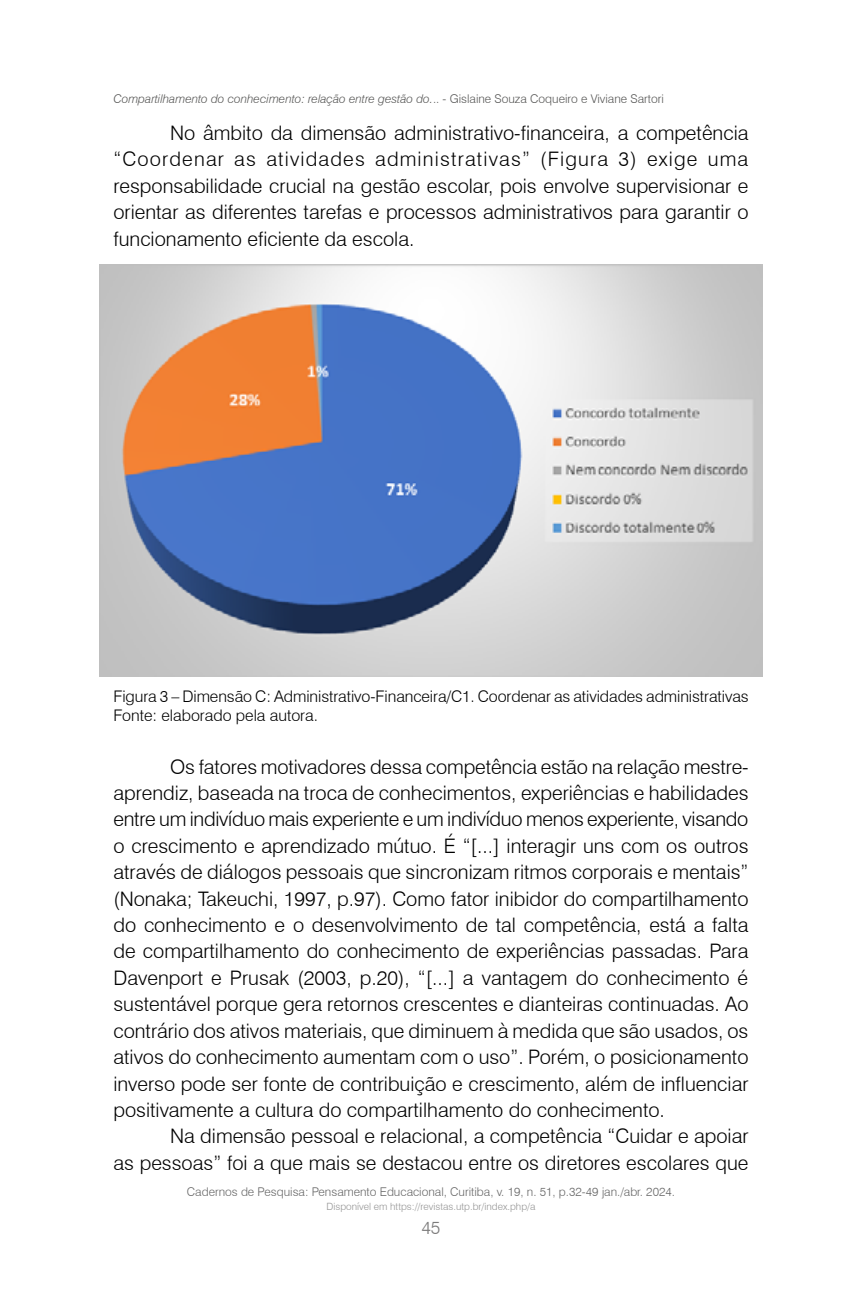
<style>
.page{position:relative;width:862px;height:1299px;background:#fff}
.page>*{position:absolute;margin:0;border:0;box-sizing:border-box;transform-origin:0 0}
.t1{font:300 20px/26.4px "Swiss 721 BT";color:#000;text-align:justify}
.t2{font:300 18px "Swiss 721 BT";color:#7c7b7b}
.t3{font:300 16px/19.2px "Swiss 721 BT";letter-spacing:-.005em;color:#000}
.t4{font:italic 300 12px "Swiss 721 BT";color:#575756}
.t5{font:300 12px "Swiss 721 BT";color:#666}
.t6{font:300 10px "Swiss 721 BT";color:#949494}
.s1{font-style:normal}
</style>
<div class="page">
<img style="left:100px;top:264px;width:662px;height:412px">
<p class="t4" style="left:113px;top:91px;width:552px">Compartilhamento do conhecimento: relação entre gestão do.<span class="s1">.. - Gislaine Souza Coqueiro e Viviane Sartori</span></p>
<p class="t1" style="left:113px;top:119px;width:636px;text-indent:57px">No âmbito da dimensão administrativo-financeira, a competência “Coordenar as atividades administrativas” (Figura 3) exige uma responsabilidade crucial na gestão escolar, pois envolve supervisionar e orientar as diferentes tarefas e processos administrativos para garantir o funcionamento eficiente da escola.</p>
<p class="t3" style="left:113px;top:686px;width:637px">Figura 3 – Dimensão C: Administrativo-Financeira/C1. Coordenar as atividades administrativas<br>Fonte: elaborado pela autora.</p>
<p class="t1" style="left:113px;top:753px;width:637px;text-align:left;text-indent:57px">Os fatores motivadores dessa competência estão na relação mestre&shy;aprendiz, baseada na troca de conhecimentos, experiências e habilidades entre um indivíduo mais experiente e um indivíduo menos experiente, visando o crescimento e aprendizado mútuo. É “[...] interagir uns com os outros através de diálogos pessoais que sincronizam ritmos corporais e mentais” (Nonaka; Takeuchi, 1997, p.97). Como fator inibidor do compartilhamento do conhecimento e o desenvolvimento de tal competência, está a falta de compartilhamento do conhecimento de experiências passadas. Para Davenport e Prusak (2003, p.20), “[...] a vantagem do conhecimento é sustentável porque gera retornos crescentes e dianteiras continuadas. Ao contrário dos ativos materiais, que diminuem à medida que são usados, os ativos do conhecimento aumentam com o uso”. Porém, o posicionamento inverso pode ser fonte de contribuição e crescimento, além de influenciar positivamente a cultura do compartilhamento do conhecimento.</p>
<p class="t1" style="left:113px;top:1122px;width:636px;text-align:right">Na dimensão pessoal e relacional, a competência “Cuidar e apoiar<br>as pessoas” foi a que mais se destacou entre os diretores escolares que</p>
<p class="t5" style="left:187px;top:1184px;width:489px">Cadernos de Pesquisa: Pensamento Educacional, Curitiba, v. 19, n. 51, p.32-49 jan./abr. 2024.</p>
<p class="t6" style="left:326px;top:1200px;width:210px">Disponível em https://revistas.utp.br/index.php/a</p>
<p class="t2" style="left:421px;top:1216px;width:21px">45</p>
</div>
